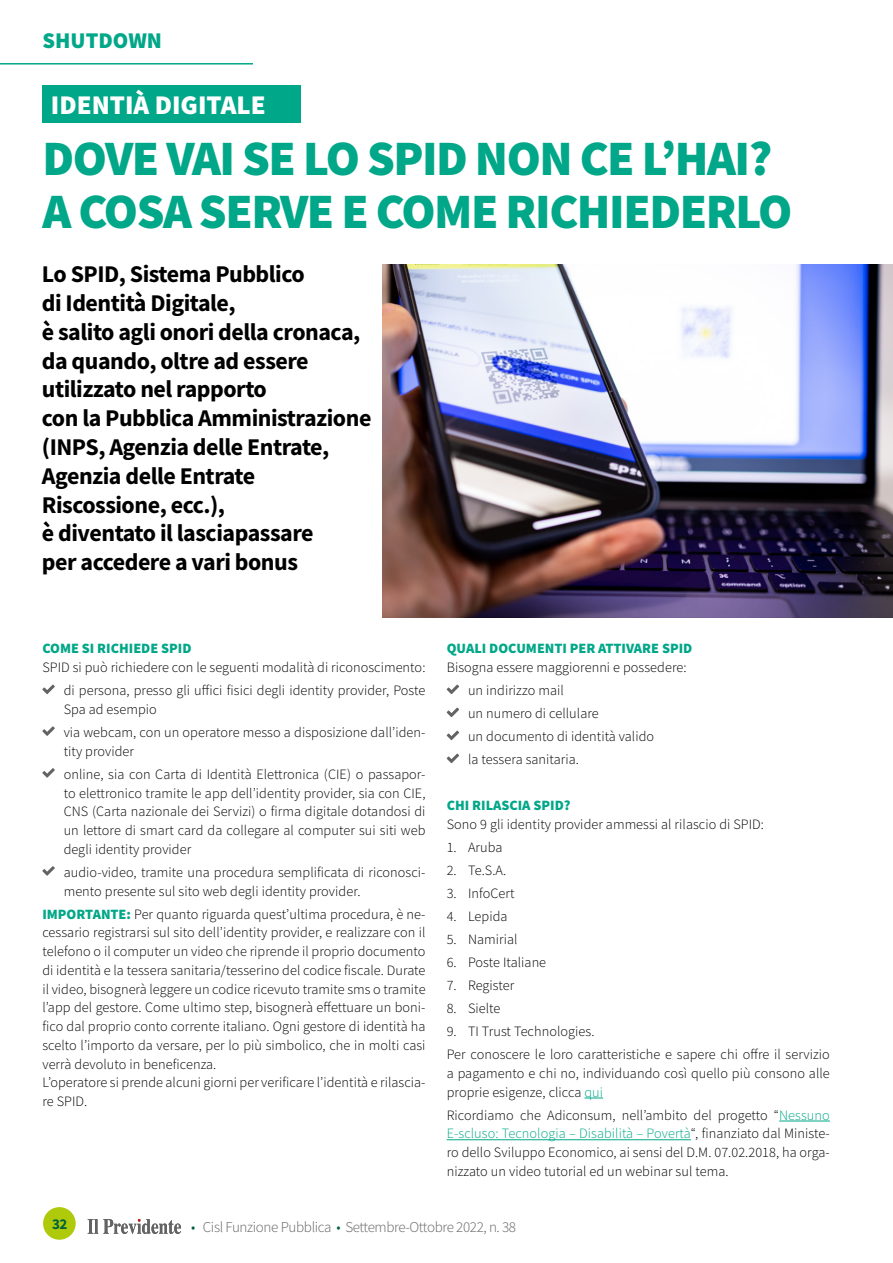
<style>
.page{position:relative;width:893px;height:1263px;background:#fff}
.page>*{position:absolute;margin:0;border:0;box-sizing:border-box;transform-origin:0 0}
.t1{font:900 49.5px/52.5px "Source Sans Pro";letter-spacing:-.03em;color:#00a788}
.t2{font:900 27px "Source Sans Pro";color:#fff}
.t3{font:700 24px/28.8px "Source Sans Pro";letter-spacing:-.02em;color:#000}
.t4{font:900 22.5px "Source Sans Pro";color:#00a788}
.t5{font:300 15px "Source Sans Pro";letter-spacing:-.025em;color:#646363}
.t6{font:700 15px "Source Sans Pro";color:#00623a}
.t7{font:300 14.25px/18.8px "Source Sans Pro";letter-spacing:.005em;color:#000}
.t8{font:900 14.25px "Source Sans Pro";color:#00a788}
.s1{font-weight:900;color:#00a788}
.s2{color:#00a788}
.s3{color:#00623a}
</style>
<div class="page">
<div style="left:43px;top:1207px;width:33px;height:33px;background:#afca0b;border-radius:50%"></div>
<svg style="left:88px;top:1219px;width:93px;height:15px"></svg>
<svg style="left:42px;top:685px;width:13px;height:9px"></svg>
<svg style="left:42px;top:726px;width:13px;height:10px"></svg>
<svg style="left:42px;top:768px;width:13px;height:10px"></svg>
<svg style="left:42px;top:866px;width:13px;height:10px"></svg>
<svg style="left:584px;top:1098px;width:19px;height:1px"></svg>
<hr style="left:779px;top:1121px;width:51px;height:1px;background:#00a788">
<hr style="left:447px;top:1139px;width:244px;height:1px;background:#00a788">
<svg style="left:447px;top:685px;width:12px;height:9px"></svg>
<svg style="left:447px;top:708px;width:12px;height:9px"></svg>
<svg style="left:447px;top:731px;width:12px;height:9px"></svg>
<svg style="left:447px;top:754px;width:12px;height:9px"></svg>
<div style="left:42px;top:85px;width:259px;height:37px;background:#00a788"></div>
<hr style="left:0;top:63px;width:253px;height:2px;background:#00a788">
<img style="left:383px;top:264px;width:510px;height:353px">
<h3 class="t4" style="left:43px;top:25px;width:121px">SHUTDOWN</h3>
<h2 class="t2" style="left:51px;top:86px;width:217px">IDENTIÀ DIGITALE</h2>
<h1 class="t1" style="left:43px;top:132px;width:751px">DOVE VAI SE LO SPID NON CE L’HAI?<br>A COSA SERVE E COME RICHIEDERLO</h1>
<p class="t3" style="left:42px;top:259px;width:331px">Lo SPID, Sistema Pubblico<br>di Identità Digitale,<br>è salito agli onori della cronaca, da quando, oltre ad essere utilizzato nel rapporto<br>con la Pubblica Amministrazione (INPS, Agenzia delle Entrate,<br>Agenzia delle Entrate<br>Riscossione, ecc.),<br>è diventato il lasciapassare<br>per accedere a vari bonus</p>
<p class="t8" style="left:42px;top:639px;width:151px">COME SI RICHIEDE SPID</p>
<p class="t7" style="left:42px;top:656px;width:385px;line-height:23px;text-align:right">SPID si può richiedere con le seguenti modalità di riconoscimento: di persona, presso gli uffici fisici degli identity provider, Poste</p>
<p class="t7" style="left:64px;top:698px;width:363px;line-height:23px">Spa ad esempio<br>via webcam, con un operatore messo a disposizione dall’iden-</p>
<p class="t7" style="left:64px;top:739px;width:363px;line-height:23px">tity provider<br>online, sia con Carta di Identità Elettronica (CIE) o passapor-</p>
<p class="t7" style="left:64px;top:783px;width:363px;text-align:justify">to elettronico tramite le app dell’identity provider, sia con CIE, CNS (Carta nazionale dei Servizi) o firma digitale dotandosi di un lettore di smart card da collegare al computer sui siti web degli identity provider</p>
<p class="t7" style="left:64px;top:863px;width:363px">audio-video, tramite una procedura semplificata di riconosci&shy;mento presente sul sito web degli identity provider.</p>
<p class="t7" style="left:42px;top:904px;width:385px"><span class="s1">IMPORTANTE:</span> Per quanto riguarda quest’ultima procedura, è ne&shy;cessario registrarsi sul sito dell’identity provider, e realizzare con il telefono o il computer un video che riprende il proprio documento di identità e la tessera sanitaria/tesserino del codice fiscale. Durate il video, bisognerà leggere un codice ricevuto tramite sms o tramite l’app del gestore. Come ultimo step, bisognerà effettuare un boni&shy;fico dal proprio conto corrente italiano. Ogni gestore di identità ha scelto l’importo da versare, per lo più simbolico, che in molti casi verrà devoluto in beneficenza.<br>L’operatore si prende alcuni giorni per verificare l’identità e rilascia&shy;re SPID.</p>
<p class="t8" style="left:447px;top:639px;width:247px">QUALI DOCUMENTI PER ATTIVARE SPID</p>
<p class="t7" style="left:468px;top:656px;width:220px;line-height:23px;text-indent:-21px">Bisogna essere maggiorenni e possedere: un indirizzo mail<br>un numero di cellulare<br>un documento di identità valido<br>la tessera sanitaria.</p>
<p class="t8" style="left:447px;top:796px;width:125px">CHI RILASCIA SPID?</p>
<p class="t7" style="left:447px;top:815px;width:319px">Sono 9 gli identity provider ammessi al rilascio di SPID:</p>
<p class="t7" style="left:447px;top:838px;width:57px">1. Aruba</p>
<p class="t7" style="left:447px;top:861px;width:61px">2. Te.S.A.</p>
<p class="t7" style="left:447px;top:884px;width:69px">3. InfoCert</p>
<p class="t7" style="left:447px;top:907px;width:62px">4. Lepida</p>
<p class="t7" style="left:447px;top:930px;width:72px">5. Namirial</p>
<p class="t7" style="left:447px;top:953px;width:101px">6. Poste Italiane</p>
<p class="t7" style="left:447px;top:976px;width:69px">7. Register</p>
<p class="t7" style="left:447px;top:999px;width:55px">8. Sielte</p>
<p class="t7" style="left:447px;top:1020px;width:385px;line-height:23px">9. TI Trust Technologies.<br>Per conoscere le loro caratteristiche e sapere chi offre il servizio</p>
<p class="t7" style="left:447px;top:1064px;width:384px">a pagamento e chi no, individuando così quello più consono alle proprie esigenze, clicca <span class="s2">qui</span></p>
<p class="t7" style="left:447px;top:1105px;width:385px;text-align:justify">Ricordiamo che Adiconsum, nell’ambito del progetto “<span class="s2">Nessuno E-scluso: Tecnologia – Disabilità – Povertà</span>“, finanziato dal Ministe&shy;ro dello Sviluppo Economico, ai sensi del D.M. 07.02.2018, ha orga&shy;nizzato un video tutorial ed un webinar sul tema.</p>
<p class="t6" style="left:52px;top:1214px;width:17px">32</p>
<p class="t5" style="left:191px;top:1218px;width:326px"><span class="s3">•</span> Cisl Funzione Pubblica <span class="s3">•</span> Settembre-Ottobre 2022, n. 38</p>
</div>
